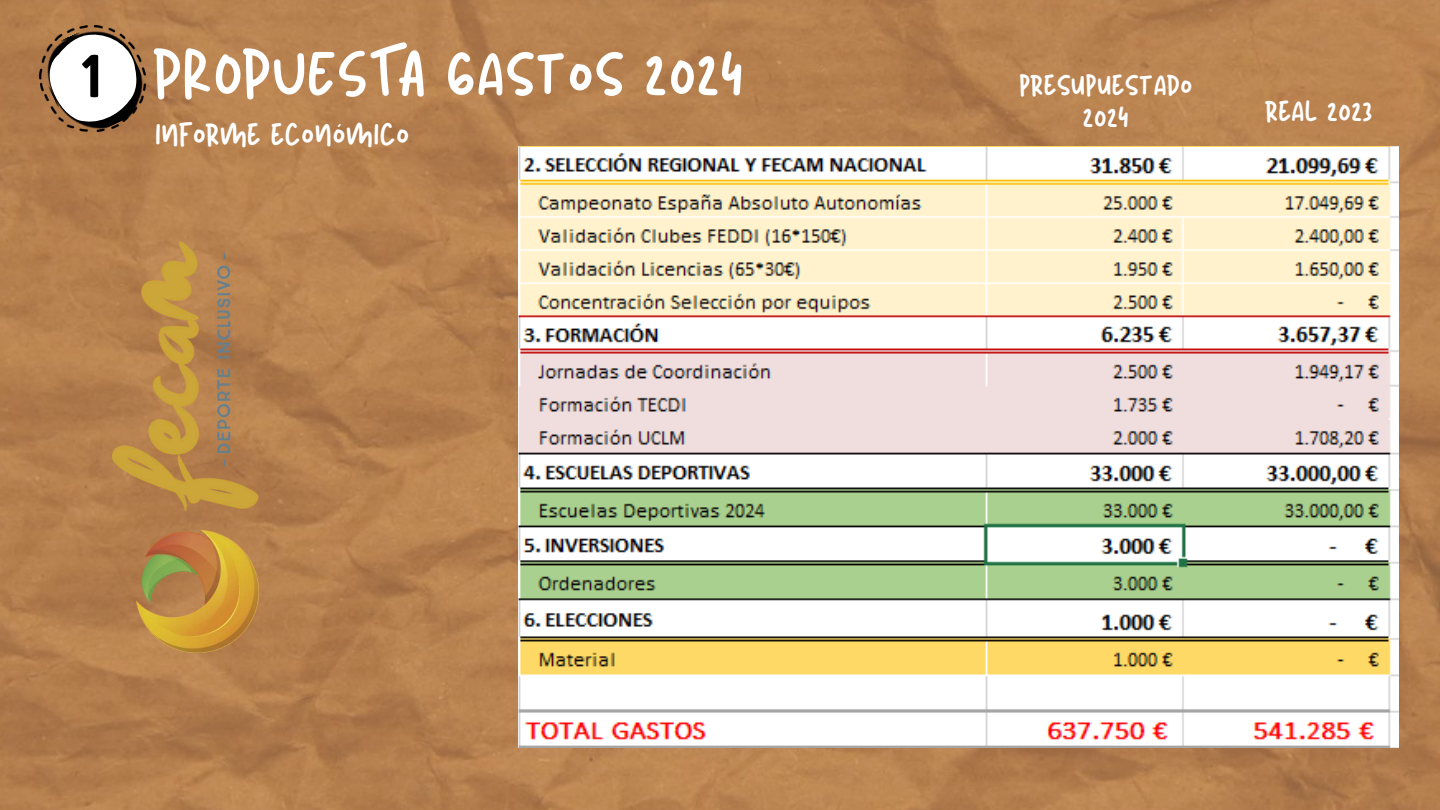
<style>
.page{position:relative;width:1440px;height:810px;background:#fff}
.page>*{position:absolute;margin:0;border:0;box-sizing:border-box;transform-origin:0 0}
.t1{font:60px "New Sun Yandi Designs";letter-spacing:.06em;color:#fff}
.t2{font:30px "New Sun Yandi Designs";letter-spacing:.06em;color:#fff}
.t3{font:28px/31.5px "New Sun Yandi Designs";letter-spacing:.06em;color:#fff;text-align:center}
.s1{font-family:"Dumondi Bo Co";font-size:65.6px;color:#000}
</style>
<div class="page">
<img style="left:0;top:0;width:1440px;height:810px">
<img style="left:33px;top:15px;width:123px;height:128px">
<svg style="left:48px;top:34px;width:89px;height:92px"></svg>
<img style="left:113px;top:242px;width:145px;height:410px">
<img style="left:519px;top:146px;width:880px;height:602px">
<h1 class="t1" style="left:82px;top:45px;width:662px"><span class="s1">1</span> PROPUESTA gastos 2024</h1>
<p class="t2" style="left:156px;top:120px;width:254px">informe económico</p>
<p class="t3" style="left:1020px;top:71px;width:174px">presupuestado<br>2024</p>
<p class="t3" style="left:1266px;top:97px;width:107px">real 2023</p>
</div>
